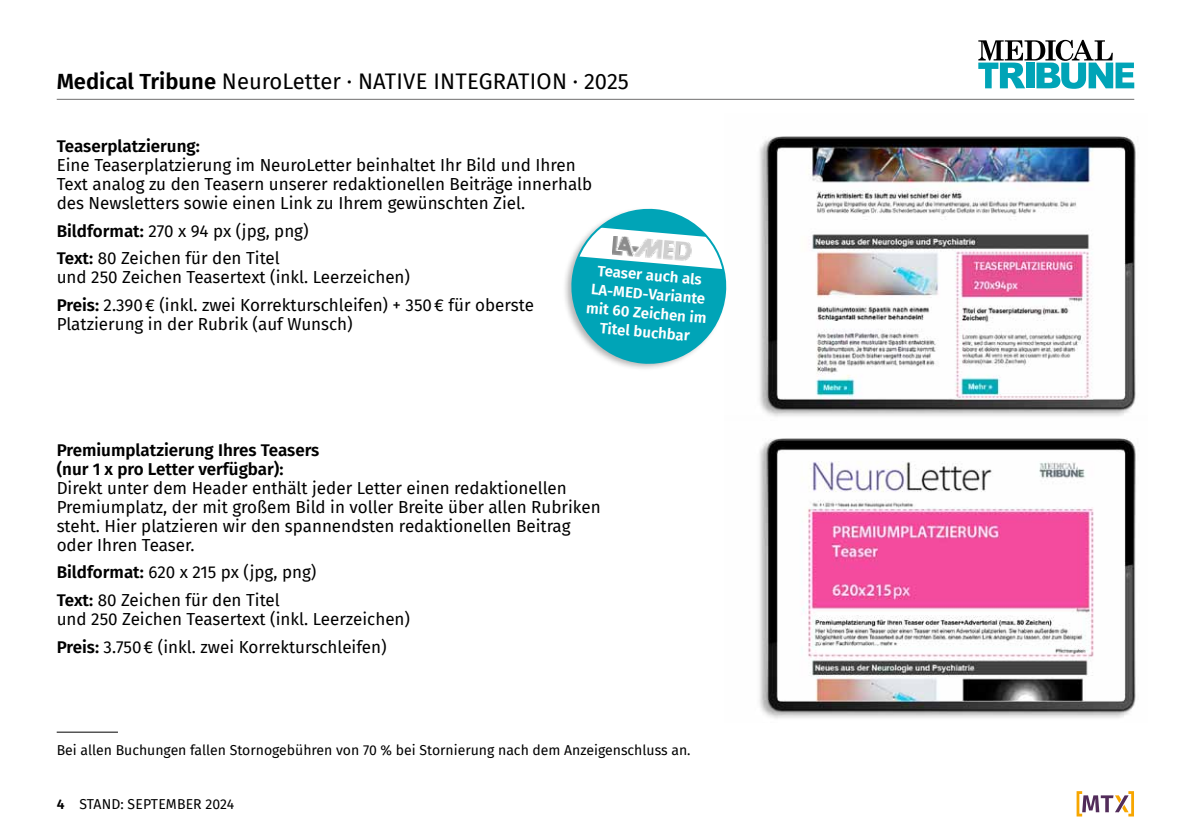
<style>
.page{position:relative;width:1191px;height:840px;background:#fff}
.page>*{position:absolute;margin:0;border:0;box-sizing:border-box;transform-origin:0 0}
.t1{font:22px "Fira Sans";color:#000}
.t2{font:17px/19px "Fira Sans";color:#000}
.t3{font:600 17px/19px "Fira Sans";color:#000}
.t4{font:600 15px/19px "Fira Sans";color:#fff;text-align:center}
.t5{font:14px "Fira Sans";color:#000}
.s1{font-weight:600}
</style>
<div class="page">
<hr style="left:57px;top:99px;width:1077px;height:1px;background:#706f6f">
<svg style="left:978px;top:40px;width:156px;height:49px"></svg>
<svg style="left:1076px;top:791px;width:58px;height:25px"></svg>
<img style="left:759px;top:136px;width:377px;height:279px">
<img style="left:759px;top:415px;width:377px;height:304px">
<hr style="left:57px;top:731px;width:61px;height:1px;background:#000">
<div style="left:562px;top:207px;width:165px;height:164px;background:#000;opacity:.3"></div>
<svg style="left:567px;top:207px;width:160px;height:159px"></svg>
<p class="t1" style="left:57px;top:64px;width:485px"><span class="s1">Medical Tribune</span> NeuroLetter · Native Integration</p>
<p class="t1" style="left:573px;top:64px;width:57px">· 2025</p>
<p class="t3" style="left:57px;top:136px;width:145px">Teaserplatzierung:</p>
<p class="t2" style="left:57px;top:155px;width:537px">Eine Teaserplatzierung im NeuroLetter beinhaltet Ihr Bild und Ihren<br>Text analog zu den Teasern unserer redaktionellen Beiträge innerhalb des Newsletters sowie einen Link zu Ihrem gewünschten Ziel.</p>
<p class="t2" style="left:57px;top:216px;width:253px;line-height:27.6px"><span class="s1">Bildformat:</span> 270 x 94 px (jpg, png)<br><span class="s1">Text:</span> 80 Zeichen für den Titel</p>
<p class="t2" style="left:57px;top:263px;width:479px;line-height:27.6px">und 250 Zeichen Teasertext (inkl. Leerzeichen)<br><span class="s1">Preis:</span> 2.390€ (inkl. zwei Korrekturschleifen) + 350€ für oberste</p>
<p class="t2" style="left:57px;top:314px;width:297px">Platzierung in der Rubrik (auf Wunsch)</p>
<p class="t4" style="left:590px;top:259px;width:122px;rotate:5deg">Teaser auch als<br>LA-MED-Variante mit 60 Zeichen im<br>Titel buchbar</p>
<p class="t3" style="left:57px;top:439px;width:264px">Premiumplatzierung Ihres Teasers (nur 1 x pro Letter verfügbar):</p>
<p class="t2" style="left:57px;top:477px;width:545px">Direkt unter dem Header enthält jeder Letter einen redaktionellen Premiumplatz, der mit großem Bild in voller Breite über allen Rubriken steht. Hier platzieren wir den spannendsten redaktionellen Beitrag oder Ihren Teaser.</p>
<p class="t2" style="left:57px;top:558px;width:261px;line-height:27.6px"><span class="s1">Bildformat:</span> 620 x 215 px (jpg, png)<br><span class="s1">Text:</span> 80 Zeichen für den Titel</p>
<p class="t2" style="left:57px;top:604px;width:355px;line-height:27.6px">und 250 Zeichen Teasertext (inkl. Leerzeichen)<br><span class="s1">Preis:</span> 3.750€ (inkl. zwei Korrekturschleifen)</p>
<p class="t5" style="left:57px;top:739px;width:635px">Bei allen Buchungen fallen Stornogebühren von 70 % bei Stornierung nach dem Anzeigenschluss an.</p>
<p class="t5" style="left:57px;top:793px;width:179px"><span class="s1">4</span> Stand: September 2024</p>
</div>
